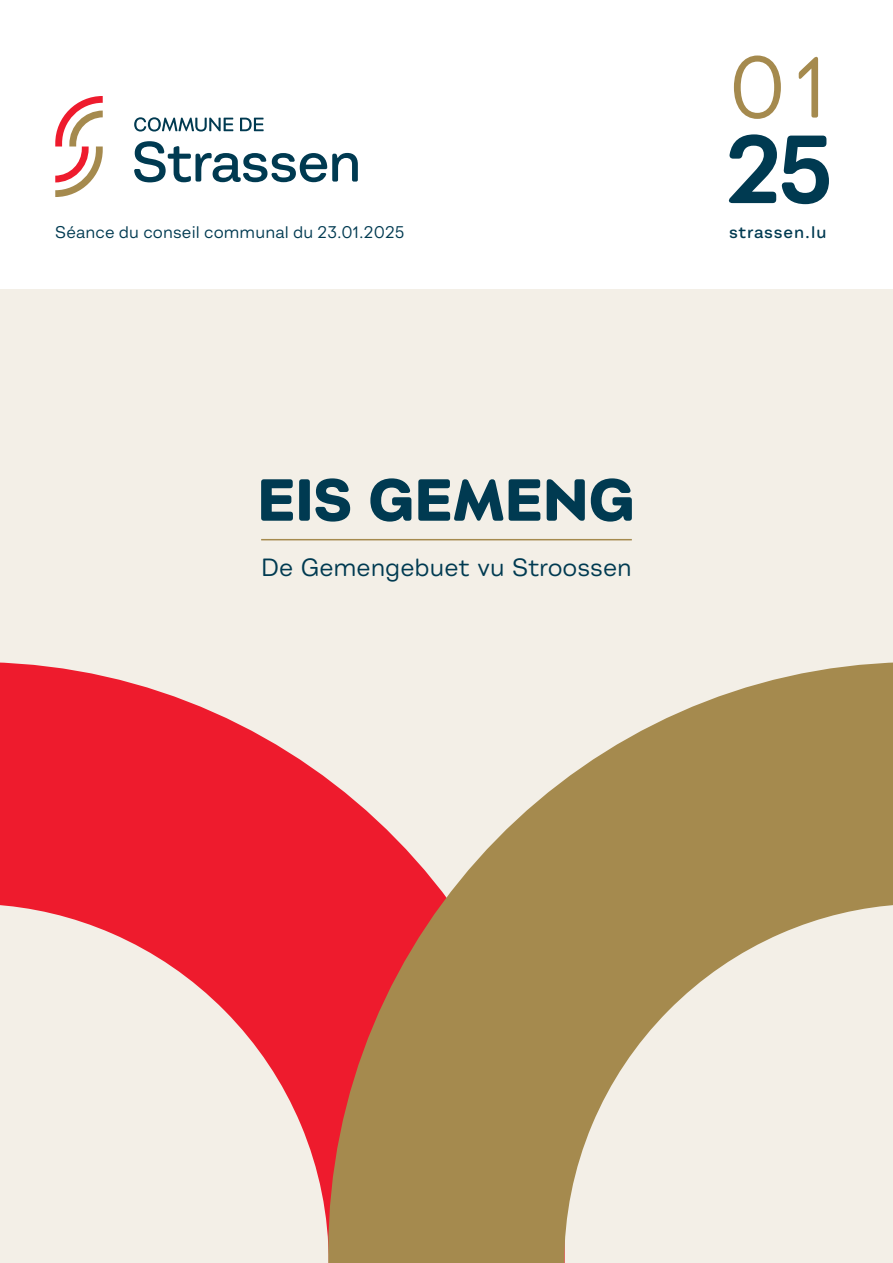
<style>
.page{position:relative;width:893px;height:1263px;background:#fff}
.page>*{position:absolute;margin:0;border:0;box-sizing:border-box;transform-origin:0 0}
.t1{font:700 90px "Montreux GS";color:#003a51}
.t2{font:81px "Montreux GS";color:#a58a4e}
.t3{font:23.25px "Montreux GS";color:#003a51}
.t4{font:15.75px "Montreux GS";letter-spacing:.01em;color:#003a51}
.t5{font:15.75px "Montreux GS Dm Bd";letter-spacing:.05em;color:#003a51}
</style>
<div class="page">
<div style="left:0;top:289px;width:893px;height:974px;background:#f3efe7"></div>
<svg style="left:55px;top:96px;width:48px;height:101px"></svg>
<svg style="left:134px;top:141px;width:224px;height:41px"></svg>
<svg style="left:134px;top:117px;width:99px;height:15px"></svg>
<svg style="left:240px;top:118px;width:24px;height:13px"></svg>
<svg style="left:0;top:662px;width:328px;height:578px"></svg>
<svg style="left:328px;top:662px;width:565px;height:601px;fill:#a58a4e"></svg>
<svg style="left:261px;top:478px;width:371px;height:44px"></svg>
<hr style="left:261px;top:539px;width:371px;height:1px;background:#a58a4e">
<p class="t2" style="left:728px;top:37px;width:100px">01</p>
<p class="t1" style="left:726px;top:112px;width:110px">25</p>
<p class="t4" style="left:55px;top:222px;width:351px">Séance du conseil communal du 23.01.2025</p>
<p class="t5" style="left:729px;top:222px;width:99px">strassen.lu</p>
<p class="t3" style="left:261px;top:553px;width:372px">De Gemengebuet vu Stroossen</p>
</div>
